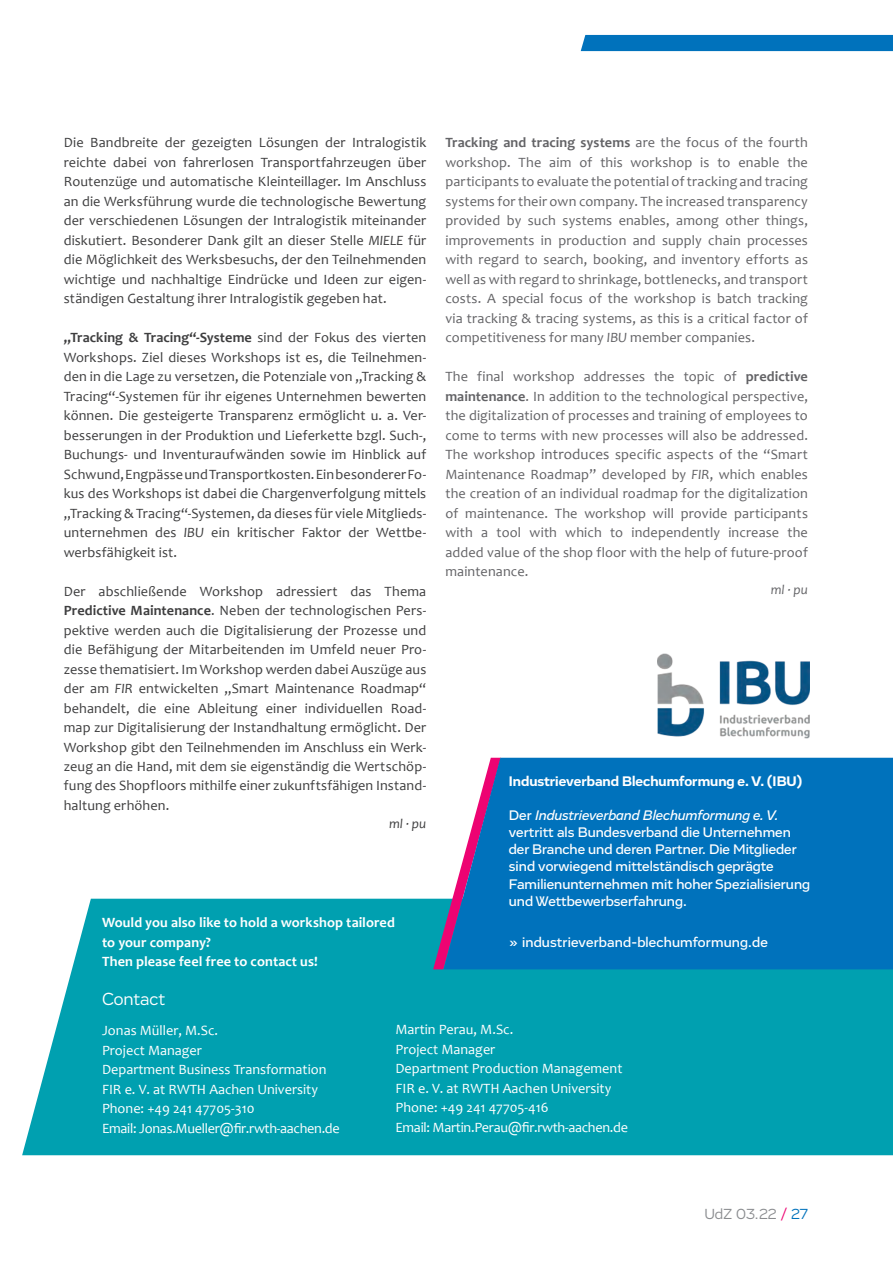
<style>
.page{position:relative;width:893px;height:1263px;background:#fff}
.page>*{position:absolute;margin:0;border:0;box-sizing:border-box;transform-origin:0 0}
.t1{font:18px "Vito";letter-spacing:-.005em;color:#fff}
.t2{font:15px "Vito";letter-spacing:-.005em;color:#8a8c8f}
.t3{font:14.25px/19.5px "Candara";letter-spacing:.01em;color:#3e3e3f;text-align:justify}
.t4{font:14.25px/19.5px "Candara";letter-spacing:.01em;color:#636366;text-align:justify}
.t5{font:14.25px/19.5px "Candara";color:#fff}
.t6{font:500 14.25px/17.1px "Vito";color:#fff}
.t7{font:700 14.25px/19.5px "Candara";letter-spacing:.005em;color:#fff}
.t8{font:700 14.25px "Vito";color:#fff}
.t9{font:italic 13.5px "Candara";color:#3e3e3f}
.t10{font:italic 13.5px "Candara";color:#636366}
.s1{font-style:italic}
.s2{font-weight:700}
.s3{font-size:15px}
.s4{color:#ed0372}
.s5{color:#0072bc}
</style>
<div class="page">
<div style="left:581px;top:35px;width:312px;height:16px;background:#0072bc"></div>
<div style="left:22px;top:899px;width:871px;height:256px;background:#00a0b0"></div>
<svg style="left:433px;top:898px;width:11px;height:71px"></svg>
<div style="left:444px;top:758px;width:449px;height:211px;background:#0072bc"></div>
<img style="left:657px;top:653px;width:152px;height:85px">
<p class="t3" style="left:64px;top:133px;width:364px">Die Bandbreite der gezeigten Lösungen der Intralogistik reichte dabei von fahrerlosen Transportfahrzeugen über Routenzüge und automatische Kleinteillager. Im Anschluss an die Werksführung wurde die technologische Bewertung der verschiedenen Lösungen der Intralogistik miteinander diskutiert. Besonderer Dank gilt an dieser Stelle <span class="s1">MIELE</span> für die Möglichkeit des Werksbesuchs, der den Teilnehmenden wichtige und nachhaltige Eindrücke und Ideen zur eigen&shy;ständigen Gestaltung ihrer Intralogistik gegeben hat.</p>
<p class="t3" style="left:64px;top:328px;width:364px"><span class="s2">„Tracking &amp; Tracing“-Systeme</span> sind der Fokus des vierten Workshops. Ziel dieses Workshops ist es, die Teilnehmen&shy;den in die Lage zu versetzen, die Potenziale von „Tracking &amp; Tracing“-Systemen für ihr eigenes Unternehmen bewerten können. Die gesteigerte Transparenz ermöglicht u. a. Ver&shy;besserungen in der Produktion und Lieferkette bzgl. Such-, Buchungs- und Inventuraufwänden sowie im Hinblick auf Schwund, Engpässe und Transportkosten. Ein besonderer Fo&shy;kus des Workshops ist dabei die Chargenverfolgung mittels „Tracking &amp; Tracing“-Systemen, da dieses für viele Mitglieds&shy;unternehmen des <span class="s1">IBU</span> ein kritischer Faktor der Wettbe&shy;werbsfähigkeit ist.</p>
<p class="t3" style="left:64px;top:581px;width:364px">Der abschließende Workshop adressiert das Thema <span class="s2">Predictive Maintenance</span>. Neben der technologischen Pers&shy;pektive werden auch die Digitalisierung der Prozesse und die Befähigung der Mitarbeitenden im Umfeld neuer Pro&shy;zesse thematisiert. Im Workshop werden dabei Auszüge aus der am <span class="s1">FIR</span> entwickelten „Smart Maintenance Roadmap“ behandelt, die eine Ableitung einer individuellen Road&shy;map zur Digitalisierung der Instandhaltung ermöglicht. Der Workshop gibt den Teilnehmenden im Anschluss ein Werk&shy;zeug an die Hand, mit dem sie eigenständig die Wertschöp&shy;fung des Shopfloors mithilfe einer zukunftsfähigen Instand&shy;haltung erhöhen.</p>
<p class="t9" style="left:389px;top:815px;width:39px">ml · pu</p>
<p class="t7" style="left:102px;top:913px;width:294px">Would you also like to hold a workshop tailored to your company?<br>Then please feel free to contact us!</p>
<p class="t1" style="left:102px;top:988px;width:65px">Contact</p>
<p class="t4" style="left:445px;top:133px;width:364px"><span class="s2">Tracking and tracing systems</span> are the focus of the fourth workshop. The aim of this workshop is to enable the participants to evaluate the potential of tracking and tracing systems for their own company. The increased transparency provided by such systems enables, among other things, improvements in production and supply chain processes with regard to search, booking, and inventory efforts as well as with regard to shrinkage, bottlenecks, and transport costs. A special focus of the workshop is batch tracking via tracking &amp; tracing systems, as this is a critical factor of competitiveness for many <span class="s1">IBU</span> member companies.</p>
<p class="t4" style="left:445px;top:366px;width:364px">The final workshop addresses the topic of <span class="s2">predictive maintenance</span>. In addition to the technological perspective, the digitalization of processes and training of employees to come to terms with new processes will also be addressed.<br>The workshop <span class="s3">introduces</span> specific aspects of the “Smart Maintenance Roadmap” developed by <span class="s1">FIR</span>, which enables the creation of an individual roadmap for the digitalization of maintenance. The workshop will provide participants with a tool with which to independently increase the added value of the shop floor with the help of future-proof maintenance.</p>
<p class="t10" style="left:771px;top:581px;width:39px">ml · pu</p>
<p class="t8" style="left:509px;top:772px;width:295px">Industrieverband Blechumformung e. V. (IBU)</p>
<p class="t6" style="left:509px;top:807px;width:303px">Der <span class="s1">Industrieverband Blechumformung e. V. </span>vertritt als Bundesverband die Unternehmen der Branche und deren Partner. Die Mitglieder sind vorwiegend mittelständisch geprägte Familienunternehmen mit hoher Spezialisierung und Wettbewerbserfahrung.</p>
<p class="t6" style="left:509px;top:933px;width:260px">» industrieverband-blechumformung.de</p>
<p class="t5" style="left:102px;top:1021px;width:239px">Jonas Müller, M.Sc.<br>Project Manager<br>Department Business Transformation<br>FIR e. V. at RWTH Aachen University<br>Phone: +49 241 47705-310<br>Email: Jonas.Mueller@fir.rwth-aachen.de</p>
<p class="t5" style="left:395px;top:1020px;width:234px">Martin Perau, M.Sc.<br>Project Manager<br>Department Production Management<br>FIR e. V. at RWTH Aachen University<br>Phone: +49 241 47705-416<br>Email: Martin.Perau@fir.rwth-aachen.de</p>
<p class="t2" style="left:704px;top:1205px;width:105px">UdZ 03.22 <span class="s4">/</span> <span class="s5">27</span></p>
</div>
